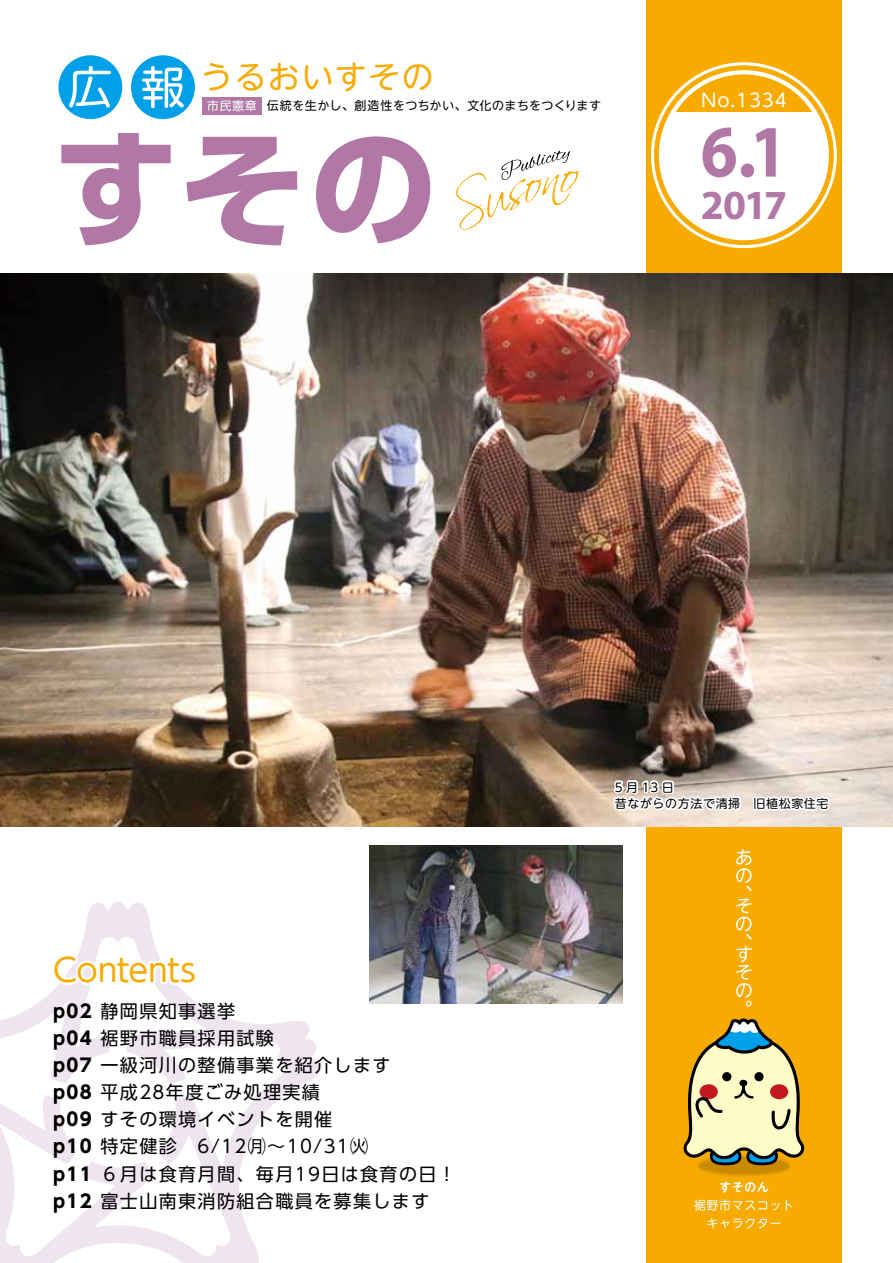
<style>
.page{position:relative;width:893px;height:1263px;background:#fff}
.page>*{position:absolute;margin:0;border:0;box-sizing:border-box;transform-origin:0 0}
.t1{font:700 74.4px "Myriad Pro";color:#b177a5;scale:.9 1}
.t2{font:700 41.4px "Myriad Pro";color:#b177a5}
.t3{font:31.95px "UD Shin Go Pr 6";letter-spacing:-.01em;color:#f7ab00}
.t4{font:31.95px "UD Shin M Go Pr 6";letter-spacing:.05em;color:#f7ab00}
.t5{font:18px/27.2px "UD Shin Go Pr 6";letter-spacing:.075em;color:#000}
.t6{font:18px "UD Shin M Go Pr 6";letter-spacing:.05em;color:#fff}
.t7{font:12px "UD Shin M Go Pr 6";letter-spacing:.03em;color:#000}
.t8{font:12px/16.5px "UD Shin M Go Pr 6";letter-spacing:.05em;color:#000}
.s1{font-weight:700}
</style>
<div class="page">
<div style="left:646px;top:0;width:195px;height:1263px;background:#f7ab00"></div>
<svg style="left:661px;top:113px;width:166px;height:125px;background:#fef5e2"></svg>
<div style="left:659px;top:70px;width:170px;height:170px;border:4px solid #fff;border-radius:50%"></div>
<svg style="left:61px;top:133px;width:110px;height:112px"></svg>
<svg style="left:186px;top:137px;width:111px;height:108px"></svg>
<svg style="left:316px;top:136px;width:114px;height:107px"></svg>
<svg style="left:456px;top:151px;width:125px;height:79px"></svg>
<div style="left:131px;top:55px;width:64px;height:64px;background:#00a0e9;border-radius:50%"></div>
<svg style="left:142px;top:66px;width:42px;height:42px"></svg>
<div style="left:58px;top:55px;width:64px;height:64px;background:#00a0e9;border-radius:50%"></div>
<svg style="left:69px;top:66px;width:42px;height:42px"></svg>
<div style="left:202px;top:97px;width:59px;height:17px;background:#b177a5"></div>
<svg style="left:207px;top:100px;width:49px;height:11px"></svg>
<svg style="left:736px;top:849px;width:16px;height:157px"></svg>
<img style="left:697px;top:1165px;width:94px;height:11px">
<svg style="left:683px;top:1018px;width:121px;height:147px"></svg>
<svg style="left:0;top:901px;width:322px;height:362px"></svg>
<svg style="left:707px;top:1218px;width:74px;height:11px"></svg>
<svg style="left:694px;top:1199px;width:98px;height:12px"></svg>
<svg style="left:720px;top:1181px;width:48px;height:12px"></svg>
<img style="left:370px;top:845px;width:253px;height:158px">
<img style="left:0;top:273px;width:893px;height:553px">
<svg style="left:50px;top:952px;width:149px;height:35px"></svg>
<svg style="left:612px;top:755px;width:131px;height:67px;background:#b8ada5"></svg>
<svg style="left:751px;top:761px;width:81px;height:51px;background:#e7ddd6"></svg>
<h3 class="t4" style="left:201px;top:50px;width:234px">うるおいすその</h3>
<p class="t7" style="left:267px;top:96px;width:336px">伝統を生かし、創造性をつちかい、文化のまちをつくります</p>
<p class="t6" style="left:701px;top:85px;width:87px">No.1334</p>
<h1 class="t1" style="left:701px;top:103px;width:98px">6.1</h1>
<h2 class="t2" style="left:701px;top:178px;width:88px">2017</h2>
<h3 class="t3" style="left:53px;top:944px;width:144px">Contents</h3>
<p class="t5" style="left:53px;top:997px;width:404px"><span class="s1">p02</span> 静岡県知事選挙<br><span class="s1">p04</span> 裾野市職員採用試験<br><span class="s1">p07</span> 一級河川の整備事業を紹介します<br><span class="s1">p08</span> 平成28年度ごみ処理実績<br><span class="s1">p09</span> すその環境イベントを開催<br><span class="s1">p10</span> 特定健診　6/12㈪～10/31㈫<br><span class="s1">p11</span> ６月は食育月間、毎月19日は食育の日！<span class="s1">p12</span> 富士山南東消防組合職員を募集します</p>
<p class="t8" style="left:615px;top:778px;width:215px">5月13日<br>昔ながらの方法で清掃　旧植松家住宅</p>
</div>
